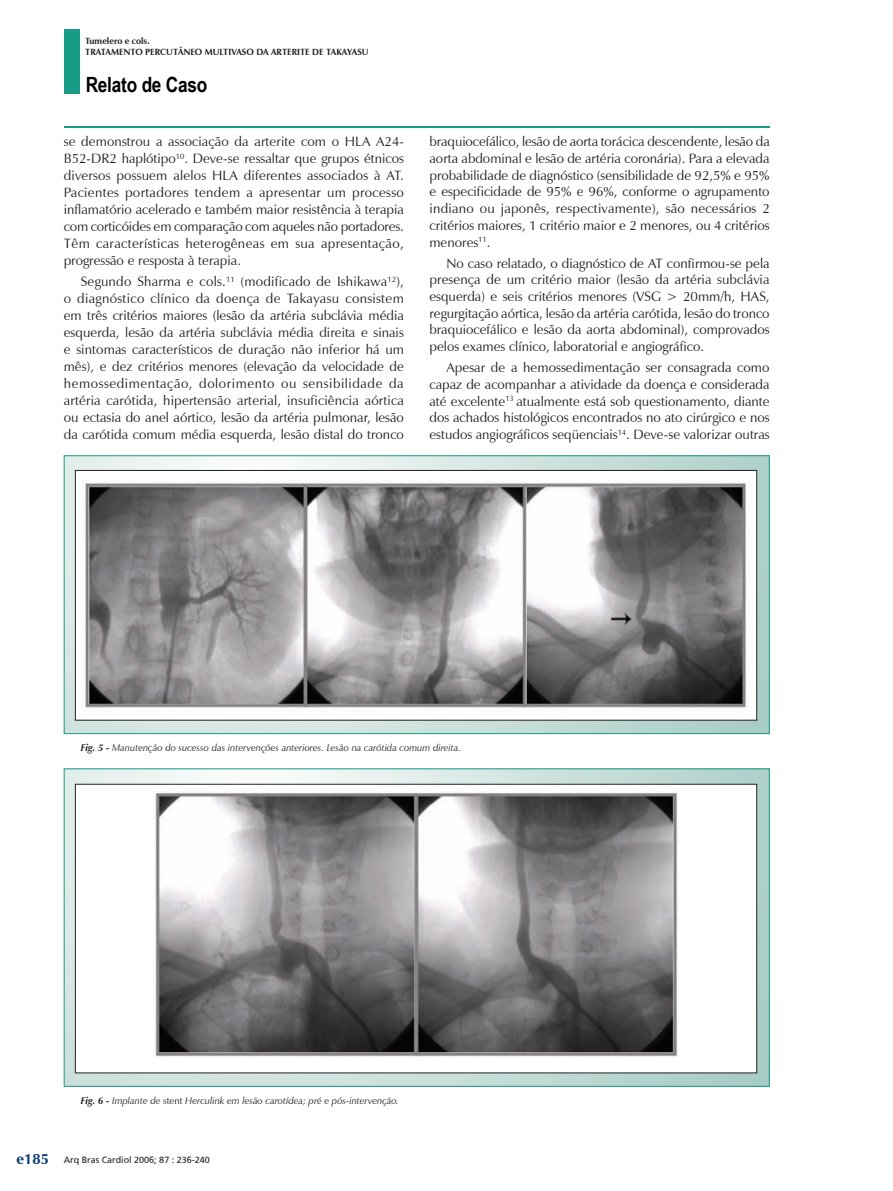
<style>
.page{position:relative;width:893px;height:1191px;background:#fff}
.page>*{position:absolute;margin:0;border:0;box-sizing:border-box;transform-origin:0 0}
.t1{font:700 21px "Arial Narrow";letter-spacing:-.01em;color:#000}
.t2{font:700 15px "Zapf Humanist 601 BT";color:#013775}
.Texto{font:13.5px/17px "Zapf Humanist 601 BT";color:#231f20;text-align:justify}
._04_FIGURA_ref{font:italic 9.75px "Zapf Humanist 601 BT";color:#231f20}
.t3{font:700 9px "Zapf Humanist 601 BT";color:#231f20}
.t4{font:9px "Frutiger";color:#231f20}
.s1{font-weight:700}
.s2{font-style:normal}
</style>
<div class="page">
<hr style="left:64px;top:126px;width:706px;height:2px;background:#189c88">
<div style="left:64px;top:29px;width:16px;height:65px;background:#189c88"></div>
<svg style="left:66px;top:457px;width:702px;height:275px;background:#c7dad6"></svg>
<div style="left:75px;top:470px;width:682px;height:250px;background:#fff"></div>
<div style="left:75px;top:470px;width:682px;height:250px;border:1px solid #231f20"></div>
<img style="left:83px;top:483px;width:667px;height:225px">
<svg style="left:66px;top:770px;width:702px;height:314px;background:#caded9"></svg>
<div style="left:75px;top:784px;width:682px;height:289px;background:#fff"></div>
<img style="left:153px;top:792px;width:525px;height:265px">
<p class="t3" style="left:85px;top:36px;width:66px">TUMELERO E COLS.</p>
<p class="t3" style="left:85px;top:47px;width:285px">TRATAME NTO PE RCUTÂNEO MULTIVASO DA ARTERITE DE TAKAYASU</p>
<h1 class="t1" style="left:86px;top:68px;width:123px">Relato de Caso</h1>
<p class="Texto" style="left:64px;top:133px;width:342px">se demonstrou a associação da arterite com o HLA A24- B52-DR2 haplótipo<sup>10</sup>. Deve-se ressaltar que grupos étnicos diversos possuem alelos HLA diferentes associados à AT.<br>Pacientes portadores tendem a apresentar um processo inflamatório acelerado e também maior resistência à terapia com corticóides em comparação com aqueles não portadores.<br>Têm características heterogêneas em sua apresentação, progressão e resposta à terapia.</p>
<p class="Texto" style="left:64px;top:273px;width:342px;text-indent:17px">Segundo Sharma e cols.<sup>11</sup> (modificado de Ishikawa<sup>12</sup>), o diagnóstico clínico da doença de Takayasu consistem em três critérios maiores (lesão da artéria subclávia média esquerda, lesão da artéria subclávia média direita e sinais e sintomas característicos de duração não inferior há um mês), e dez critérios menores (elevação da velocidade de hemossedimentação, dolorimento ou sensibilidade da artéria carótida, hipertensão arterial, insuficiência aórtica ou ectasia do anel aórtico, lesão da artéria pulmonar, lesão da carótida comum média esquerda, lesão distal do tronco</p>
<p class="Texto" style="left:429px;top:133px;width:342px">braquiocefálico, lesão de aorta torácica descendente, lesão da aorta abdominal e lesão de artéria coronária). Para a elevada probabilidade de diagnóstico (sensibilidade de 92,5% e 95% e especificidade de 95% e 96%, conforme o agrupamento indiano ou japonês, respectivamente), são necessários 2 critérios maiores, 1 critério maior e 2 menores, ou 4 critérios menores<sup>11</sup>.</p>
<p class="Texto" style="left:429px;top:255px;width:342px;text-indent:17px">No caso relatado, o diagnóstico de AT confirmou-se pela presença de um critério maior (lesão da artéria subclávia esquerda) e seis critérios menores (VSG &gt; 20mm/h, HAS, regurgitação aórtica, lesão da artéria carótida, lesão do tronco braquiocefálico e lesão da aorta abdominal), comprovados pelos exames clínico, laboratorial e angiográfico.</p>
<p class="Texto" style="left:429px;top:359px;width:342px;text-indent:17px">Apesar de a hemossedimentação ser consagrada como capaz de acompanhar a atividade da doença e considerada até excelente<sup>13</sup> atualmente está sob questionamento, diante dos achados histológicos encontrados no ato cirúrgico e nos estudos angiográficos seqüenciais<sup>14</sup>. Deve-se valorizar outras</p>
<p class="_04_FIGURA_ref" style="left:81px;top:741px;width:382px"><span class="s1">Fig. 5 -</span> Manutenção do sucesso das intervenções anteriores. Lesão na carótida comum direita.</p>
<p class="_04_FIGURA_ref" style="left:81px;top:1094px;width:320px"><span class="s1">Fig. 6 -</span> Implante de <span class="s2">stent</span> Herculink em lesão carotídea; pré e pós-intervenção.</p>
<p class="t2" style="left:17px;top:1149px;width:34px">E185</p>
<p class="t4" style="left:64px;top:1154px;width:148px">Arq Bras Cardiol 2006; 87 : 236-240</p>
</div>
